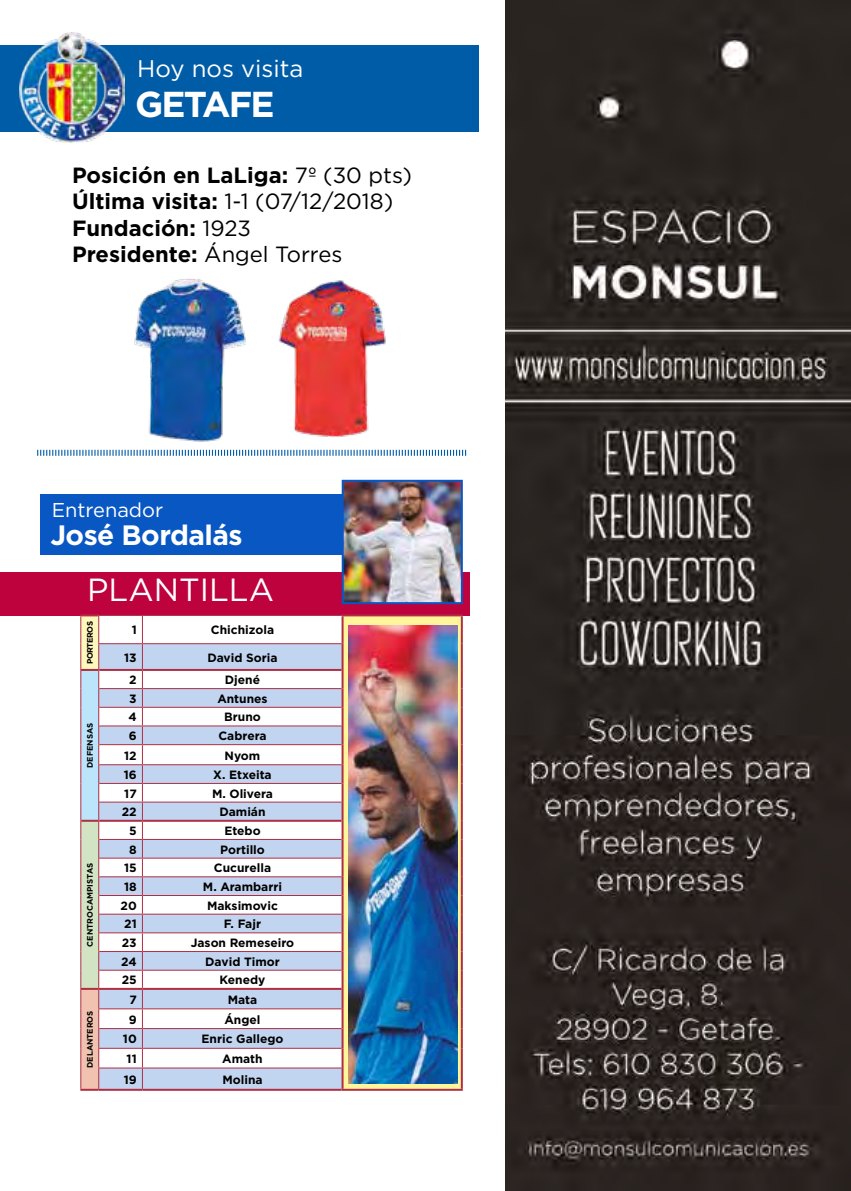
<style>
.page{position:relative;width:851px;height:1191px;background:#fff}
.page>*{position:absolute;margin:0;border:0;box-sizing:border-box;transform-origin:0 0}
.t1{font:700 36px "Gotham";letter-spacing:-.05em;color:#fff}
.t2{font:32px "Gotham HTF";color:#fff}
.t3{font:700 28px "Gotham";letter-spacing:-.02em;color:#fff}
.t4{font:24px "Gotham HTF";color:#fff}
.t5{font:700 22px/26.4px "Gotham";color:#000}
.t6{font:22px "Gotham HTF";color:#000}
.t7{font:20px "Gotham HTF";color:#fff}
.t8{font:700 12px "Gotham";color:#000}
.t9{font:700 8px "Gotham";color:#000}
.t10{font:700 8px "Gotham";letter-spacing:-.06em;color:#000}
.s1{font-family:"Gotham HTF";font-weight:400}
.s2{font-family:"Gotham";font-weight:700}
</style>
<div class="page">
<div style="left:0;top:45px;width:478px;height:86px;background:#005ca6"></div>
<img style="left:19px;top:33px;width:106px;height:109px">
<div style="left:40px;top:494px;width:301px;height:61px;background:#0957c3"></div>
<img style="left:134px;top:279px;width:109px;height:163px">
<img style="left:243px;top:280px;width:143px;height:157px">
<div style="left:0;top:572px;width:469px;height:44px;background:#be023e"></div>
<img style="left:344px;top:483px;width:116px;height:118px">
<div style="left:341px;top:480px;width:122px;height:124px;border:2px solid #0957c3"></div>
<svg style="left:37px;top:450px;width:429px;height:6px"></svg>
<svg style="left:343px;top:616px;width:118px;height:472px;background:#e6da94"></svg>
<svg style="left:99px;top:644px;width:242px;height:444px;fill:#c2d5f0"></svg>
<hr style="left:98px;top:615px;width:44px;height:1px;background:#af2e43">
<hr style="left:142px;top:615px;width:199px;height:1px;background:#af2e43">
<hr style="left:98px;top:643px;width:44px;height:1px;background:#af2e43">
<hr style="left:142px;top:643px;width:199px;height:1px;background:#af2e43">
<hr style="left:99px;top:688px;width:43px;height:1px;background:#af2e43">
<hr style="left:142px;top:688px;width:199px;height:1px;background:#af2e43">
<hr style="left:99px;top:707px;width:43px;height:1px;background:#af2e43">
<hr style="left:142px;top:707px;width:199px;height:1px;background:#af2e43">
<hr style="left:99px;top:725px;width:43px;height:1px;background:#af2e43">
<hr style="left:142px;top:725px;width:199px;height:1px;background:#af2e43">
<hr style="left:99px;top:744px;width:43px;height:1px;background:#af2e43">
<hr style="left:142px;top:744px;width:199px;height:1px;background:#af2e43">
<hr style="left:99px;top:764px;width:43px;height:1px;background:#af2e43">
<hr style="left:142px;top:764px;width:199px;height:1px;background:#af2e43">
<hr style="left:99px;top:801px;width:43px;height:1px;background:#af2e43">
<hr style="left:142px;top:801px;width:199px;height:1px;background:#af2e43">
<hr style="left:99px;top:913px;width:43px;height:1px;background:#af2e43">
<hr style="left:142px;top:913px;width:199px;height:1px;background:#af2e43">
<hr style="left:99px;top:932px;width:43px;height:1px;background:#af2e43">
<hr style="left:142px;top:932px;width:199px;height:1px;background:#af2e43">
<hr style="left:99px;top:951px;width:43px;height:1px;background:#af2e43">
<hr style="left:142px;top:951px;width:199px;height:1px;background:#af2e43">
<hr style="left:99px;top:969px;width:43px;height:1px;background:#af2e43">
<hr style="left:142px;top:969px;width:199px;height:1px;background:#af2e43">
<hr style="left:98px;top:1008px;width:44px;height:1px;background:#af2e43">
<hr style="left:142px;top:1008px;width:199px;height:1px;background:#af2e43">
<hr style="left:98px;top:1047px;width:44px;height:1px;background:#af2e43">
<hr style="left:142px;top:1047px;width:199px;height:1px;background:#af2e43">
<hr style="left:99px;top:669px;width:43px;height:2px;background:#af2e43">
<hr style="left:142px;top:669px;width:199px;height:2px;background:#af2e43">
<hr style="left:99px;top:819px;width:43px;height:2px;background:#af2e43">
<hr style="left:142px;top:819px;width:199px;height:2px;background:#af2e43">
<hr style="left:99px;top:988px;width:43px;height:2px;background:#af2e43">
<hr style="left:142px;top:988px;width:199px;height:2px;background:#af2e43">
<hr style="left:99px;top:1088px;width:43px;height:2px;background:#af2e43">
<hr style="left:142px;top:1088px;width:199px;height:2px;background:#af2e43">
<hr style="left:99px;top:857px;width:43px;height:1px;background:#af2e43">
<hr style="left:142px;top:857px;width:199px;height:1px;background:#af2e43">
<hr style="left:99px;top:839px;width:43px;height:1px;background:#af2e43">
<hr style="left:99px;top:876px;width:43px;height:1px;background:#af2e43">
<hr style="left:99px;top:895px;width:43px;height:1px;background:#af2e43">
<hr style="left:142px;top:839px;width:199px;height:1px;background:#af2e43">
<hr style="left:142px;top:876px;width:199px;height:1px;background:#af2e43">
<hr style="left:142px;top:895px;width:199px;height:1px;background:#af2e43">
<svg style="left:142px;top:616px;width:1px;height:472px"></svg>
<hr style="left:99px;top:783px;width:43px;height:1px;background:#af2e43">
<hr style="left:99px;top:1028px;width:43px;height:1px;background:#af2e43">
<hr style="left:98px;top:1067px;width:44px;height:1px;background:#af2e43">
<hr style="left:142px;top:783px;width:199px;height:1px;background:#af2e43">
<hr style="left:142px;top:1028px;width:199px;height:1px;background:#af2e43">
<hr style="left:142px;top:1067px;width:199px;height:1px;background:#af2e43">
<hr style="left:341px;top:614px;width:122px;height:2px;background:#af2e43">
<hr style="left:341px;top:616px;width:2px;height:27px;background:#af2e43">
<hr style="left:461px;top:616px;width:2px;height:27px;background:#af2e43">
<hr style="left:341px;top:643px;width:2px;height:27px;background:#af2e43">
<hr style="left:461px;top:643px;width:2px;height:27px;background:#af2e43">
<svg style="left:341px;top:670px;width:2px;height:74px"></svg>
<svg style="left:461px;top:670px;width:2px;height:74px"></svg>
<hr style="left:341px;top:744px;width:2px;height:20px;background:#af2e43">
<hr style="left:461px;top:744px;width:2px;height:20px;background:#af2e43">
<svg style="left:341px;top:764px;width:2px;height:244px"></svg>
<svg style="left:461px;top:764px;width:2px;height:244px"></svg>
<hr style="left:341px;top:1008px;width:2px;height:20px;background:#af2e43">
<hr style="left:461px;top:1008px;width:2px;height:20px;background:#af2e43">
<hr style="left:341px;top:1028px;width:2px;height:20px;background:#af2e43">
<hr style="left:461px;top:1028px;width:2px;height:20px;background:#af2e43">
<hr style="left:341px;top:1048px;width:2px;height:20px;background:#af2e43">
<hr style="left:461px;top:1048px;width:2px;height:20px;background:#af2e43">
<hr style="left:341px;top:1068px;width:2px;height:20px;background:#af2e43">
<hr style="left:461px;top:1068px;width:2px;height:20px;background:#af2e43">
<hr style="left:341px;top:1088px;width:122px;height:2px;background:#af2e43">
<svg style="left:80px;top:614px;width:19px;height:476px;background:#d2ccc1"></svg>
<img style="left:348px;top:625px;width:109px;height:458px">
<img style="left:505px;top:0;width:345px;height:1191px">
<h3 class="t4" style="left:137px;top:55px;width:168px">Hoy nos visita</h3>
<h1 class="t1" style="left:135px;top:81px;width:141px">GETAFE</h1>
<h3 class="t5" style="left:72px;top:162px;width:341px">Posición en LaLiga: <span class="s1">7º (30 pts)</span></h3>
<h3 class="t6" style="left:72px;top:189px;width:322px"><span class="s2">Última visita:</span> 1-1 (07/12/2018)</h3>
<h3 class="t5" style="left:72px;top:215px;width:272px">Fundación: <span class="s1">1923<br></span>Presidente: <span class="s1">Ángel Torres</span></h3>
<h3 class="t7" style="left:52px;top:498px;width:113px">Entrenador</h3>
<h3 class="t3" style="left:50px;top:517px;width:194px">José Bordalás</h3>
<h2 class="t2" style="left:87px;top:572px;width:188px">PLANTILLA</h2>
<p class="t10" style="left:85px;top:664px;width:44px;rotate:-90deg">PORTEROS</p>
<p class="t8" style="left:132px;top:622px;width:7px">1</p>
<p class="t8" style="left:211px;top:622px;width:65px">Chichizola</p>
<p class="t8" style="left:124px;top:649px;width:14px">13</p>
<p class="t8" style="left:207px;top:649px;width:72px">David Soria</p>
<p class="t9" style="left:85px;top:768px;width:46px;rotate:-90deg">DEFENSAS</p>
<p class="t9" style="left:85px;top:946px;width:85px;rotate:-90deg">CENTROCAMPISTAS</p>
<p class="t9" style="left:85px;top:1068px;width:59px;rotate:-90deg">DELANTEROS</p>
<p class="t8" style="left:129px;top:672px;width:9px">2</p>
<p class="t8" style="left:225px;top:672px;width:37px">Djené</p>
<p class="t8" style="left:129px;top:690px;width:9px">3</p>
<p class="t8" style="left:217px;top:690px;width:52px">Antunes</p>
<p class="t8" style="left:128px;top:709px;width:10px">4</p>
<p class="t8" style="left:224px;top:709px;width:38px">Bruno</p>
<p class="t8" style="left:129px;top:728px;width:9px">6</p>
<p class="t8" style="left:218px;top:728px;width:50px">Cabrera</p>
<p class="t8" style="left:124px;top:747px;width:14px">12</p>
<p class="t8" style="left:224px;top:747px;width:37px">Nyom</p>
<p class="t8" style="left:124px;top:766px;width:15px">16</p>
<p class="t8" style="left:213px;top:766px;width:60px">X. Etxeita</p>
<p class="t8" style="left:124px;top:785px;width:14px">17</p>
<p class="t8" style="left:212px;top:785px;width:62px">M. Olivera</p>
<p class="t8" style="left:122px;top:804px;width:16px">22</p>
<p class="t8" style="left:219px;top:804px;width:48px">Damián</p>
<p class="t8" style="left:129px;top:822px;width:9px">5</p>
<p class="t8" style="left:224px;top:822px;width:38px">Etebo</p>
<p class="t8" style="left:129px;top:841px;width:9px">8</p>
<p class="t8" style="left:220px;top:841px;width:46px">Portillo</p>
<p class="t8" style="left:124px;top:860px;width:14px">15</p>
<p class="t8" style="left:214px;top:860px;width:59px">Cucurella</p>
<p class="t8" style="left:124px;top:878px;width:14px">18</p>
<p class="t8" style="left:203px;top:878px;width:81px">M. Arambarri</p>
<p class="t8" style="left:120px;top:897px;width:18px">20</p>
<p class="t8" style="left:207px;top:897px;width:72px">Maksimovic</p>
<p class="t8" style="left:124px;top:916px;width:14px">21</p>
<p class="t8" style="left:224px;top:916px;width:39px">F. Fajr</p>
<p class="t8" style="left:122px;top:934px;width:16px">23</p>
<p class="t8" style="left:191px;top:934px;width:105px">Jason Remeseiro</p>
<p class="t8" style="left:121px;top:953px;width:17px">24</p>
<p class="t8" style="left:205px;top:953px;width:76px">David Timor</p>
<p class="t8" style="left:122px;top:972px;width:17px">25</p>
<p class="t8" style="left:219px;top:972px;width:47px">Kenedy</p>
<p class="t8" style="left:129px;top:991px;width:9px">7</p>
<p class="t8" style="left:228px;top:991px;width:31px">Mata</p>
<p class="t8" style="left:129px;top:1011px;width:9px">9</p>
<p class="t8" style="left:224px;top:1011px;width:38px">Ángel</p>
<p class="t8" style="left:123px;top:1031px;width:15px">10</p>
<p class="t8" style="left:201px;top:1031px;width:83px">Enric Gallego</p>
<p class="t8" style="left:127px;top:1050px;width:12px">11</p>
<p class="t8" style="left:222px;top:1050px;width:42px">Amath</p>
<p class="t8" style="left:124px;top:1071px;width:15px">19</p>
<p class="t8" style="left:222px;top:1071px;width:42px">Molina</p>
</div>
